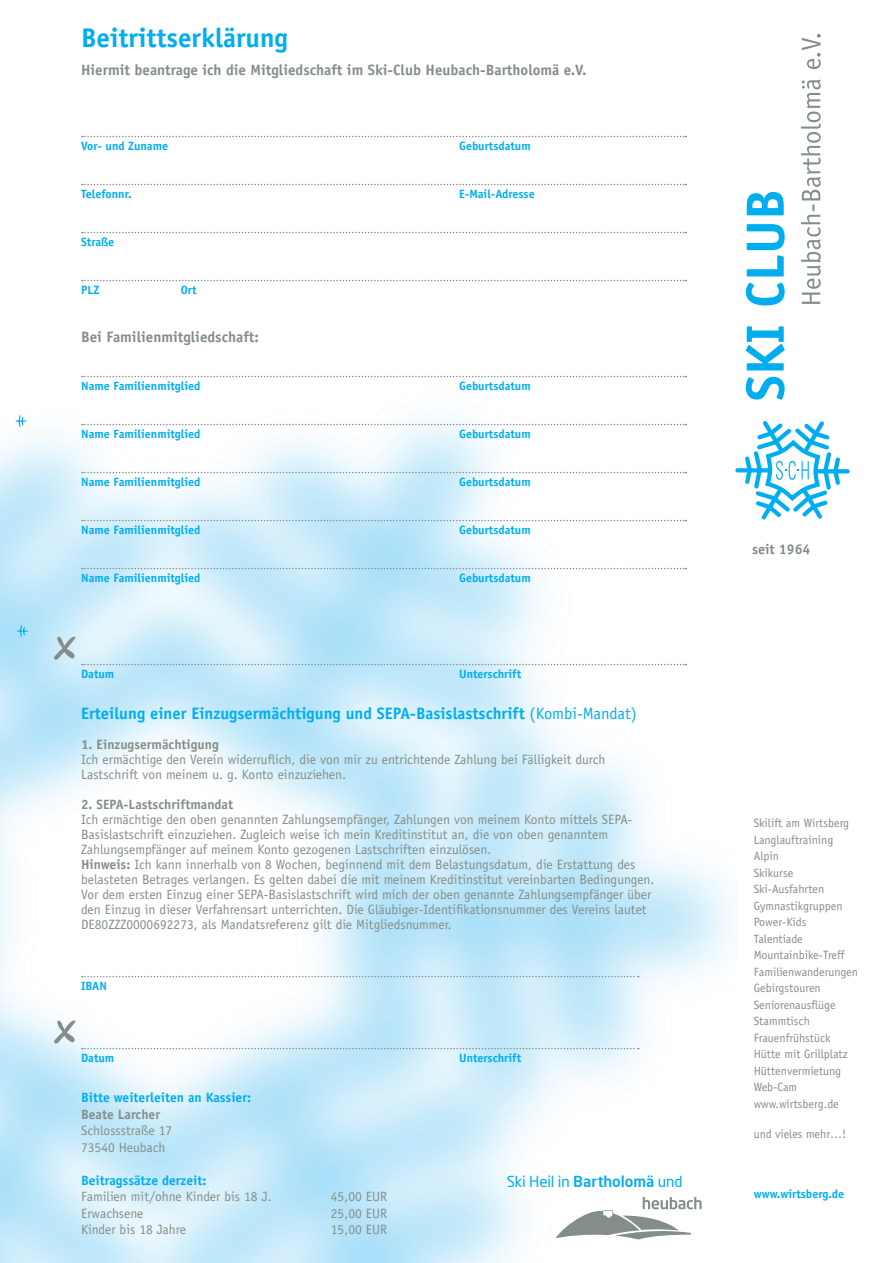
<style>
.page{position:relative;width:893px;height:1263px;background:#fff}
.page>*{position:absolute;margin:0;border:0;box-sizing:border-box;transform-origin:0 0}
.t1{font:700 27px "Officina Sans Std";color:#00aeef}
.t2{font:700 16.5px "Officina Sans Std";color:#00aeef}
.t3{font:700 15px "Officina Sans Std";color:#848e89}
.t4{font:15px "Neo Sans";letter-spacing:-.005em;color:#00aeef}
.t5{font:700 14.1px "Officina Sans Std";color:#848e89}
.t6{font:13.5px/15px "Officina Sans Std";color:#848e89}
.t7{font:700 13.5px "Officina Sans Std";color:#848e89}
.t8{font:700 13.5px "Officina Sans Std";color:#00aeef}
.t9{font:700 12px "Officina Sans Std";color:#00aeef}
.t10{font:12px/16.5px "Officina Sans Std";color:#848e89}
.s1{font-weight:400}
.s2{font-weight:700}
.s3{font-weight:500}
</style>
<div class="page">
<svg style="left:15px;top:414px;width:12px;height:14px"></svg>
<svg style="left:16px;top:624px;width:13px;height:13px"></svg>
<svg style="left:82px;top:136px;width:604px;height:1px"></svg>
<svg style="left:82px;top:184px;width:604px;height:1px"></svg>
<svg style="left:82px;top:232px;width:604px;height:1px"></svg>
<svg style="left:82px;top:280px;width:604px;height:1px"></svg>
<svg style="left:82px;top:376px;width:604px;height:1px"></svg>
<svg style="left:82px;top:424px;width:604px;height:1px"></svg>
<svg style="left:82px;top:472px;width:604px;height:1px"></svg>
<svg style="left:82px;top:520px;width:604px;height:1px"></svg>
<svg style="left:82px;top:568px;width:604px;height:1px"></svg>
<svg style="left:82px;top:664px;width:604px;height:1px"></svg>
<svg style="left:82px;top:976px;width:557px;height:1px"></svg>
<svg style="left:82px;top:1048px;width:557px;height:1px"></svg>
<svg style="left:746px;top:377px;width:39px;height:23px"></svg>
<svg style="left:746px;top:326px;width:39px;height:44px"></svg>
<svg style="left:746px;top:283px;width:39px;height:22px"></svg>
<svg style="left:747px;top:224px;width:38px;height:52px"></svg>
<svg style="left:747px;top:192px;width:37px;height:23px"></svg>
<svg style="left:801px;top:80px;width:20px;height:224px"></svg>
<svg style="left:802px;top:34px;width:19px;height:35px"></svg>
<svg style="left:735px;top:421px;width:115px;height:99px"></svg>
<svg style="left:555px;top:1197px;width:147px;height:42px"></svg>
<svg style="left:54px;top:637px;width:21px;height:23px"></svg>
<svg style="left:54px;top:1020px;width:21px;height:23px"></svg>
<h1 class="t1" style="left:81px;top:21px;width:208px">Beitrittserklärung</h1>
<p class="t3" style="left:81px;top:61px;width:507px">Hiermit beantrage ich die Mitgliedschaft im Ski-Club Heubach-Bartholomä e.V.</p>
<p class="t9" style="left:81px;top:138px;width:88px">Vor- und Zuname</p>
<p class="t9" style="left:459px;top:138px;width:73px">Geburtsdatum</p>
<p class="t9" style="left:81px;top:186px;width:52px">Telefonnr.</p>
<p class="t9" style="left:459px;top:186px;width:77px">E-Mail-Adresse</p>
<p class="t9" style="left:81px;top:234px;width:35px">Straße</p>
<p class="t9" style="left:81px;top:282px;width:20px">PLZ</p>
<p class="t9" style="left:181px;top:282px;width:17px">Ort</p>
<p class="t3" style="left:81px;top:328px;width:179px">Bei Familienmitgliedschaft:</p>
<p class="t9" style="left:81px;top:378px;width:121px">Name Familienmitglied</p>
<p class="t9" style="left:459px;top:378px;width:73px">Geburtsdatum</p>
<p class="t9" style="left:81px;top:426px;width:121px">Name Familienmitglied</p>
<p class="t9" style="left:459px;top:426px;width:73px">Geburtsdatum</p>
<p class="t9" style="left:81px;top:474px;width:121px">Name Familienmitglied</p>
<p class="t9" style="left:459px;top:474px;width:73px">Geburtsdatum</p>
<p class="t9" style="left:81px;top:522px;width:121px">Name Familienmitglied</p>
<p class="t9" style="left:459px;top:522px;width:73px">Geburtsdatum</p>
<p class="t9" style="left:81px;top:570px;width:121px">Name Familienmitglied</p>
<p class="t9" style="left:459px;top:570px;width:73px">Geburtsdatum</p>
<p class="t9" style="left:81px;top:666px;width:35px">Datum</p>
<p class="t9" style="left:459px;top:666px;width:64px">Unterschrift</p>
<p class="t2" style="left:81px;top:703px;width:557px">Erteilung einer Einzugsermächtigung und SEPA-Basislastschrift <span class="s1">(Kombi-Mandat)</span></p>
<p class="t7" style="left:81px;top:736px;width:139px">1. Einzugsermächtigung</p>
<p class="t6" style="left:81px;top:752px;width:526px">Ich ermächtige den Verein widerruflich, die von mir zu entrichtende Zahlung bei Fälligkeit durch<br>Lastschrift von meinem u. g. Konto einzuziehen.</p>
<p class="t7" style="left:81px;top:796px;width:153px">2. SEPA-Lastschriftmandat</p>
<p class="t6" style="left:81px;top:812px;width:575px">Ich ermächtige den oben genannten Zahlungsempfänger, Zahlungen von meinem Konto mittels SEPA-Basislastschrift einzuziehen. Zugleich weise ich mein Kreditinstitut an, die von oben genanntem Zahlungsempfänger auf meinem Konto gezogenen Lastschriften einzulösen.<br><span class="s2">Hinweis:</span> Ich kann innerhalb von 8 Wochen, beginnend mit dem Belastungsdatum, die Erstattung des belasteten Betrages verlangen. Es gelten dabei die mit meinem Kreditinstitut vereinbarten Bedingungen.<br>Vor dem ersten Einzug einer SEPA-Basislastschrift wird mich der oben genannte Zahlungsempfänger über den Einzug in dieser Verfahrensart unterrichten. Die Gläubiger-Identifikationsnummer des Vereins lautet DE80ZZZ0000692273, als Mandatsreferenz gilt die Mitgliedsnummer.</p>
<p class="t9" style="left:81px;top:978px;width:27px">IBAN</p>
<p class="t9" style="left:81px;top:1050px;width:35px">Datum</p>
<p class="t9" style="left:459px;top:1050px;width:64px">Unterschrift</p>
<p class="t8" style="left:81px;top:1089px;width:171px">Bitte weiterleiten an Kassier:</p>
<p class="t7" style="left:81px;top:1105px;width:80px">Beate Larcher</p>
<p class="t6" style="left:81px;top:1122px;width:93px;line-height:16.5px">Schlossstraße 17<br>73540 Heubach</p>
<p class="t8" style="left:81px;top:1171px;width:127px">Beitragssätze derzeit:</p>
<p class="t6" style="left:81px;top:1189px;width:192px">Familien mit/ohne Kinder bis 18 J.</p>
<p class="t6" style="left:331px;top:1189px;width:58px">45,00 EUR</p>
<p class="t6" style="left:81px;top:1205px;width:64px">Erwachsene</p>
<p class="t6" style="left:331px;top:1205px;width:58px">25,00 EUR</p>
<p class="t6" style="left:81px;top:1222px;width:107px">Kinder bis 18 Jahre</p>
<p class="t6" style="left:331px;top:1222px;width:58px">15,00 EUR</p>
<p class="t4" style="left:507px;top:1172px;width:177px">Ski Heil in <span class="s3">Bartholomä</span> und</p>
<p class="t5" style="left:752px;top:540px;width:60px">seit 1964</p>
<p class="t10" style="left:754px;top:815px;width:106px">Skilift am Wirtsberg<br>Langlauftraining<br>Alpin<br>Skikurse<br>Ski-Ausfahrten<br>Gymnastikgruppen<br>Power-Kids<br>Talentiade<br>Mountainbike-Treff<br>Familienwanderungen<br>Gebirgstouren<br>Seniorenausflüge<br>Stammtisch<br>Frauenfrühstück<br>Hütte mit Grillplatz<br>Hüttenvermietung<br>Web-Cam www.wirtsberg.de</p>
<p class="t10" style="left:754px;top:1125px;width:94px">und vieles mehr…!</p>
<p class="t9" style="left:754px;top:1186px;width:92px">www.wirtsberg.de</p>
</div>
